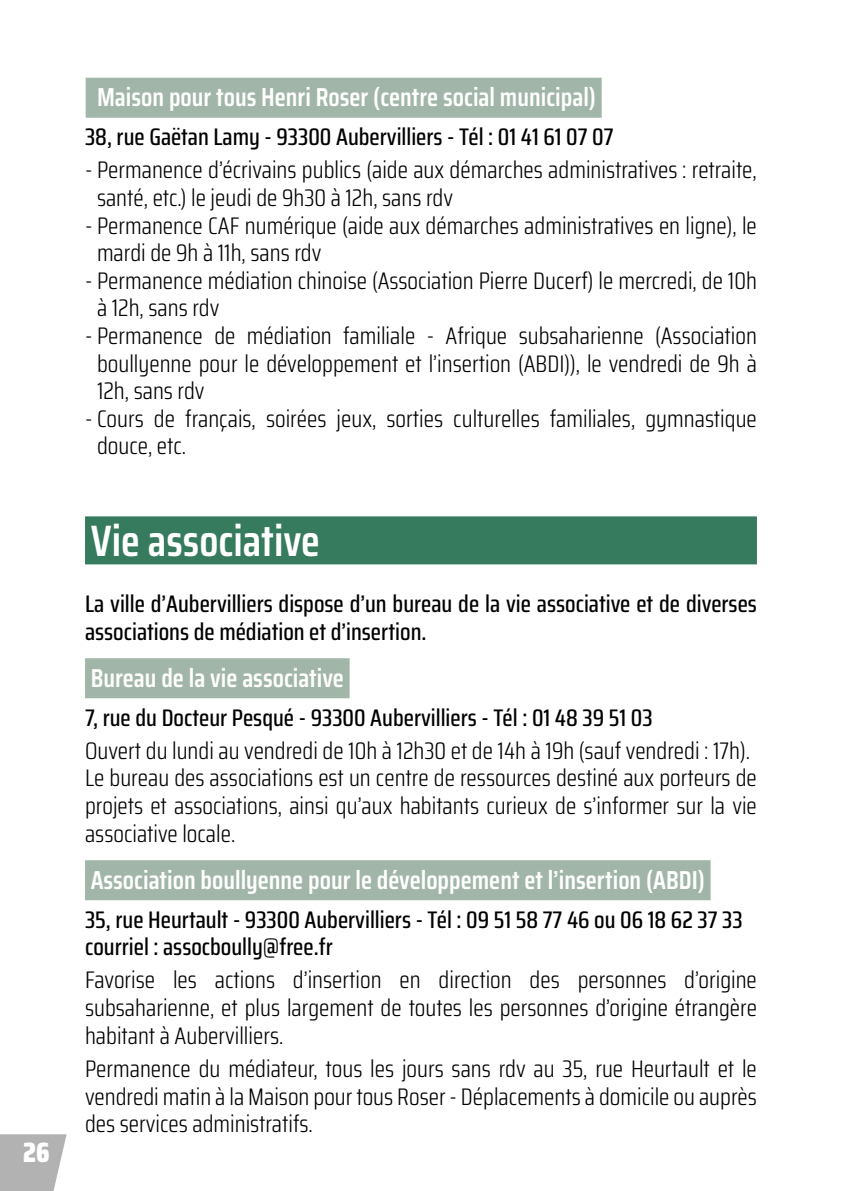
<style>
.page{position:relative;width:842px;height:1191px;background:#fff}
.page>*{position:absolute;margin:0;border:0;box-sizing:border-box;transform-origin:0 0}
.t1{font:600 44px "Saira Condensed";color:#fff}
.t2{font:900 28px "Saira Condensed";color:#fff}
.t3{font:600 26px "Saira Condensed";color:#fff}
.t4{font:300 24px/27.6px "Saira Condensed";color:#000}
.t5{font:500 24px/27.6px "Saira Condensed";color:#000}
</style>
<div class="page">
<div style="left:86px;top:78px;width:516px;height:40px;background:#a1b6a8"></div>
<div style="left:85px;top:516px;width:672px;height:48px;background:#377b5f"></div>
<div style="left:85px;top:658px;width:265px;height:40px;background:#a1b6a8"></div>
<div style="left:85px;top:860px;width:626px;height:40px;background:#a1b6a8"></div>
<svg style="left:0;top:1134px;width:67px;height:57px;background:#bbbaba"></svg>
<p class="t2" style="left:23px;top:1130px;width:28px">26</p>
<p class="t3" style="left:97px;top:77px;width:500px">Maison pour tous Henri Roser (centre social municipal)</p>
<p class="t5" style="left:85px;top:122px;width:530px">38, rue Gaëtan Lamy - 93300 Aubervilliers - Tél : 01 41 61 07 07</p>
<p class="t4" style="left:97px;top:156px;width:661px;text-indent:-12px">- Permanence d’écrivains publics (aide aux démarches administratives : retraite, santé, etc.) le jeudi de 9h30 à 12h, sans rdv</p>
<p class="t4" style="left:97px;top:211px;width:661px;text-indent:-12px">- Permanence CAF numérique (aide aux démarches administratives en ligne), le mardi de 9h à 11h, sans rdv</p>
<p class="t4" style="left:97px;top:266px;width:661px;text-indent:-12px">- Permanence médiation chinoise (Association Pierre Ducerf) le mercredi, de 10h à 12h, sans rdv</p>
<p class="t4" style="left:97px;top:321px;width:661px;text-align:justify;text-indent:-12px">- Permanence de médiation familiale - Afrique subsaharienne (Association boullyenne pour le développement et l’insertion (ABDI)), le vendredi de 9h à 12h, sans rdv</p>
<p class="t4" style="left:97px;top:404px;width:661px;text-indent:-12px">- Cours de français, soirées jeux, sorties culturelles familiales, gymnastique douce, etc.</p>
<h1 class="t1" style="left:91px;top:507px;width:231px">Vie associative</h1>
<p class="t5" style="left:85px;top:589px;width:673px">La ville d’Aubervilliers dispose d’un bureau de la vie associative et de diverses associations de médiation et d’insertion.</p>
<p class="t3" style="left:91px;top:658px;width:255px">Bureau de la vie associative</p>
<p class="t5" style="left:85px;top:703px;width:569px">7, rue du Docteur Pesqué - 93300 Aubervilliers - Tél : 01 48 39 51 03</p>
<p class="t4" style="left:85px;top:736px;width:673px">Ouvert du lundi au vendredi de 10h à 12h30 et de 14h à 19h (sauf vendredi : 17h).<br>Le bureau des associations est un centre de ressources destiné aux porteurs de projets et associations, ainsi qu’aux habitants curieux de s’informer sur la vie associative locale.</p>
<p class="t3" style="left:91px;top:860px;width:616px">Association boullyenne pour le développement et l’insertion (ABDI)</p>
<p class="t5" style="left:85px;top:905px;width:659px">35, rue Heurtault - 93300 Aubervilliers - Tél : 09 51 58 77 46 ou 06 18 62 37 33 courriel : assocboully@free.fr</p>
<p class="t4" style="left:85px;top:965px;width:673px;text-align:justify">Favorise les actions d’insertion en direction des personnes d’origine subsaharienne, et plus largement de toutes les personnes d’origine étrangère habitant à Aubervilliers.</p>
<p class="t4" style="left:85px;top:1054px;width:673px;text-align:justify">Permanence du médiateur, tous les jours sans rdv au 35, rue Heurtault et le vendredi matin à la Maison pour tous Roser - Déplacements à domicile ou auprès des services administratifs.</p>
</div>
